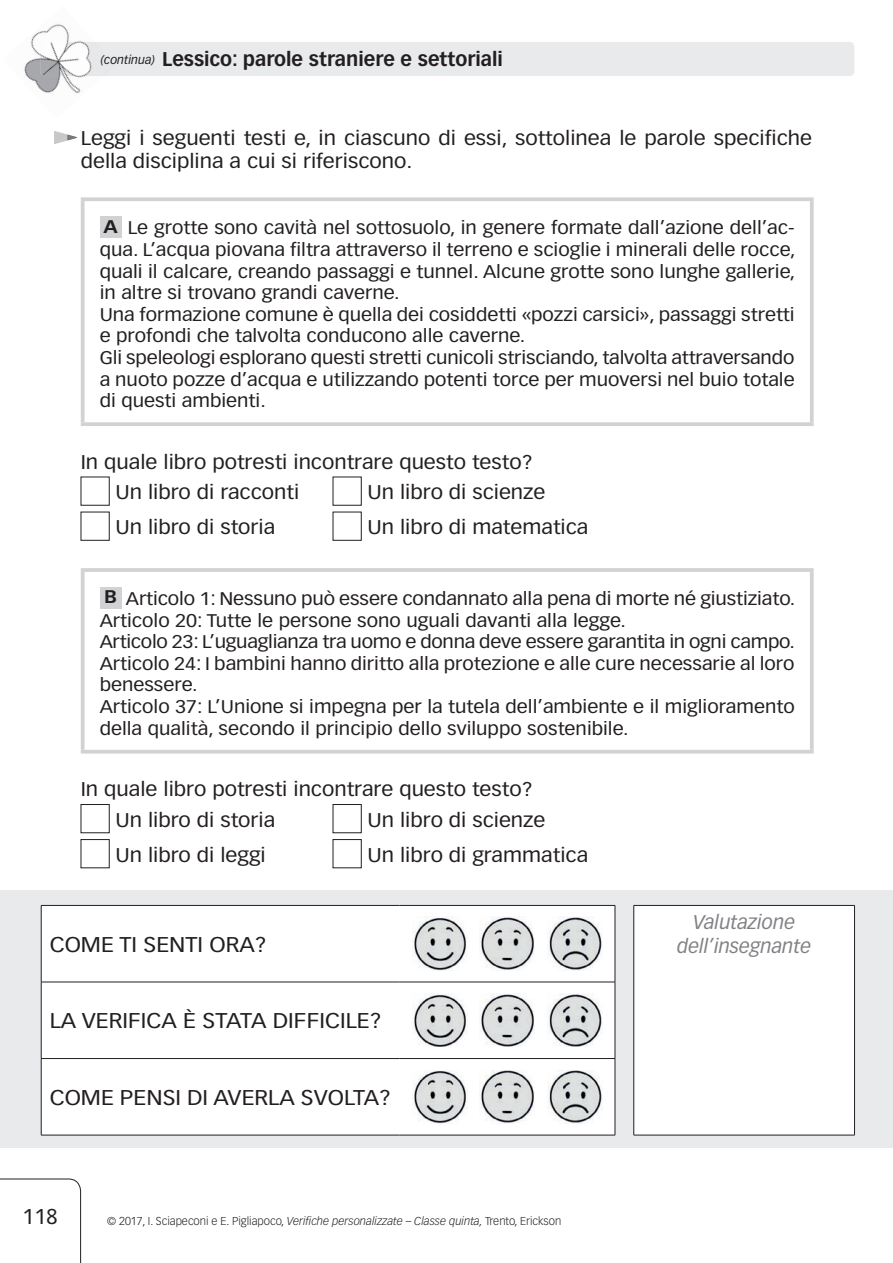
<style>
.page{position:relative;width:893px;height:1263px;background:#fff}
.page>*{position:absolute;margin:0;border:0;box-sizing:border-box;transform-origin:0 0}
.t1{font:21px "Vectora LT Std";color:#231f20;scale:1.1 1}
.t2{font:21px "Vectora LT Std";color:#231f20}
.t3{font:19.5px/30.8px "Vectora LT Std";color:#231f20;scale:1.1 1}
.t4{font:700 19.5px "Vectora LT Std";color:#231f20}
.t5{font:italic 19.5px/23.4px "Vectora LT Std";color:#808285;text-align:center}
.t6{font:18px/21.6px "Vectora LT Std";color:#231f20;scale:1.1 1}
.t7{font:300 11.25px "Vectora LT Std";color:#231f20}
.s1{font-weight:400;font-style:italic;font-size:12px}
.s2{font-weight:700}
.s3{font-style:italic}
</style>
<div class="page">
<div style="left:40px;top:42px;width:814px;height:34px;background:#e9eaeb;border-radius:5px"></div>
<img style="left:24px;top:24px;width:61px;height:70px">
<img style="left:40px;top:42px;width:52px;height:34px">
<div style="left:0;top:890px;width:892px;height:258px;background:#e9eaeb"></div>
<div style="left:42px;top:906px;width:573px;height:229px;background:#fff"></div>
<hr style="left:41px;top:905px;width:359px;height:1px;background:#231f20">
<hr style="left:41px;top:906px;width:1px;height:76px;background:#231f20">
<hr style="left:400px;top:905px;width:215px;height:1px;background:#231f20">
<hr style="left:615px;top:906px;width:1px;height:76px;background:#231f20">
<hr style="left:41px;top:982px;width:359px;height:1px;background:#231f20">
<hr style="left:41px;top:982px;width:1px;height:76px;background:#231f20">
<hr style="left:400px;top:982px;width:215px;height:1px;background:#231f20">
<hr style="left:615px;top:982px;width:1px;height:76px;background:#231f20">
<hr style="left:41px;top:1058px;width:359px;height:1px;background:#231f20">
<hr style="left:41px;top:1059px;width:1px;height:76px;background:#231f20">
<hr style="left:400px;top:1058px;width:215px;height:1px;background:#231f20">
<hr style="left:615px;top:1059px;width:1px;height:76px;background:#231f20">
<hr style="left:41px;top:1135px;width:359px;height:1px;background:#231f20">
<hr style="left:400px;top:1135px;width:215px;height:1px;background:#231f20">
<img style="left:412px;top:917px;width:55px;height:53px">
<img style="left:480px;top:917px;width:55px;height:53px">
<img style="left:547px;top:917px;width:55px;height:53px">
<img style="left:412px;top:993px;width:55px;height:54px">
<img style="left:480px;top:993px;width:55px;height:54px">
<img style="left:547px;top:993px;width:55px;height:54px">
<img style="left:412px;top:1070px;width:55px;height:53px">
<img style="left:480px;top:1070px;width:55px;height:53px">
<img style="left:547px;top:1070px;width:55px;height:53px">
<div style="left:634px;top:905px;width:220px;height:230px;background:#fff"></div>
<hr style="left:634px;top:905px;width:221px;height:1px;background:#231f20">
<hr style="left:633px;top:906px;width:1px;height:229px;background:#231f20">
<hr style="left:854px;top:906px;width:1px;height:229px;background:#231f20">
<hr style="left:634px;top:1135px;width:221px;height:1px;background:#231f20">
<svg style="left:81px;top:197px;width:733px;height:4px;background:#d5d6d8"></svg>
<svg style="left:81px;top:201px;width:4px;height:221px"></svg>
<svg style="left:810px;top:201px;width:4px;height:221px"></svg>
<hr style="left:81px;top:422px;width:733px;height:4px;background:#d1d2d4">
<div style="left:100px;top:216px;width:21px;height:22px;background:#d1d2d4"></div>
<hr style="left:81px;top:568px;width:733px;height:4px;background:#d1d2d4">
<svg style="left:81px;top:572px;width:4px;height:178px"></svg>
<svg style="left:810px;top:572px;width:4px;height:178px"></svg>
<hr style="left:81px;top:750px;width:733px;height:3px;background:#d1d2d4">
<div style="left:100px;top:587px;width:21px;height:22px;background:#d1d2d4"></div>
<svg style="left:54px;top:131px;width:23px;height:13px"></svg>
<svg style="left:0;top:1178px;width:81px;height:85px"></svg>
<p class="t4" style="left:101px;top:47px;width:404px"><span class="s1">(continua)</span> Lessico: parole straniere e settoriali</p>
<p class="t3" style="left:81px;top:126px;width:666px;line-height:23.4px">Leggi i seguenti testi e, in ciascuno di essi, sottolinea le parole specifiche della disciplina a cui si riferiscono.</p>
<p class="t6" style="left:100px;top:217px;width:634px"><span class="s2">A</span> Le grotte sono cavità nel sottosuolo, in genere formate dall’azione dell’ac&shy;qua. L’acqua piovana filtra attraverso il terreno e scioglie i minerali delle rocce, quali il calcare, creando passaggi e tunnel. Alcune grotte sono lunghe gallerie, in altre si trovano grandi caverne.<br>Una formazione comune è quella dei cosiddetti «pozzi carsici», passaggi stretti e profondi che talvolta conducono alle caverne.<br>Gli speleologi esplorano questi stretti cunicoli strisciando, talvolta attraversando a nuoto pozze d’acqua e utilizzando potenti torce per muoversi nel buio totale di questi ambienti.</p>
<p class="t3" style="left:115px;top:446px;width:381px;text-indent:-35px">In quale libro potresti incontrare questo testo?<br>Un libro di racconti</p>
<p class="t3" style="left:367px;top:477px;width:163px">Un libro di scienze</p>
<p class="t3" style="left:115px;top:512px;width:147px">Un libro di storia</p>
<p class="t3" style="left:367px;top:512px;width:202px">Un libro di matematica</p>
<p class="t6" style="left:100px;top:588px;width:634px"><span class="s2">B</span> Articolo 1: Nessuno può essere condannato alla pena di morte né giustiziato.<br>Articolo 20: Tutte le persone sono uguali davanti alla legge.<br>Articolo 23: L’uguaglianza tra uomo e donna deve essere garantita in ogni campo.<br>Articolo 24: I bambini hanno diritto alla protezione e alle cure necessarie al loro benessere.<br>Articolo 37: L’Unione si impegna per la tutela dell’ambiente e il miglioramento della qualità, secondo il principio dello sviluppo sostenibile.</p>
<p class="t3" style="left:115px;top:774px;width:381px;text-indent:-35px">In quale libro potresti incontrare questo testo?<br>Un libro di storia</p>
<p class="t3" style="left:367px;top:805px;width:163px">Un libro di scienze</p>
<p class="t3" style="left:115px;top:840px;width:138px">Un libro di leggi</p>
<p class="t3" style="left:367px;top:840px;width:202px">Un libro di grammatica</p>
<p class="t1" style="left:50px;top:932px;width:199px">COME TI SENTI ORA?</p>
<p class="t1" style="left:50px;top:1008px;width:303px">LA VERIFICA È STATA DIFFICILE?</p>
<p class="t1" style="left:50px;top:1085px;width:312px">COME PENSI DI AVERLA SVOLTA?</p>
<p class="t2" style="left:23px;top:1204px;width:37px">118</p>
<p class="t7" style="left:107px;top:1214px;width:456px">© 2017, I. Sciapeconi e E. Pigliapoco, <span class="s3">Verifiche personalizzate – Classe quinta,</span> Trento, Erickson</p>
<p class="t5" style="left:677px;top:911px;width:136px">Valutazione dell’insegnante</p>
</div>
